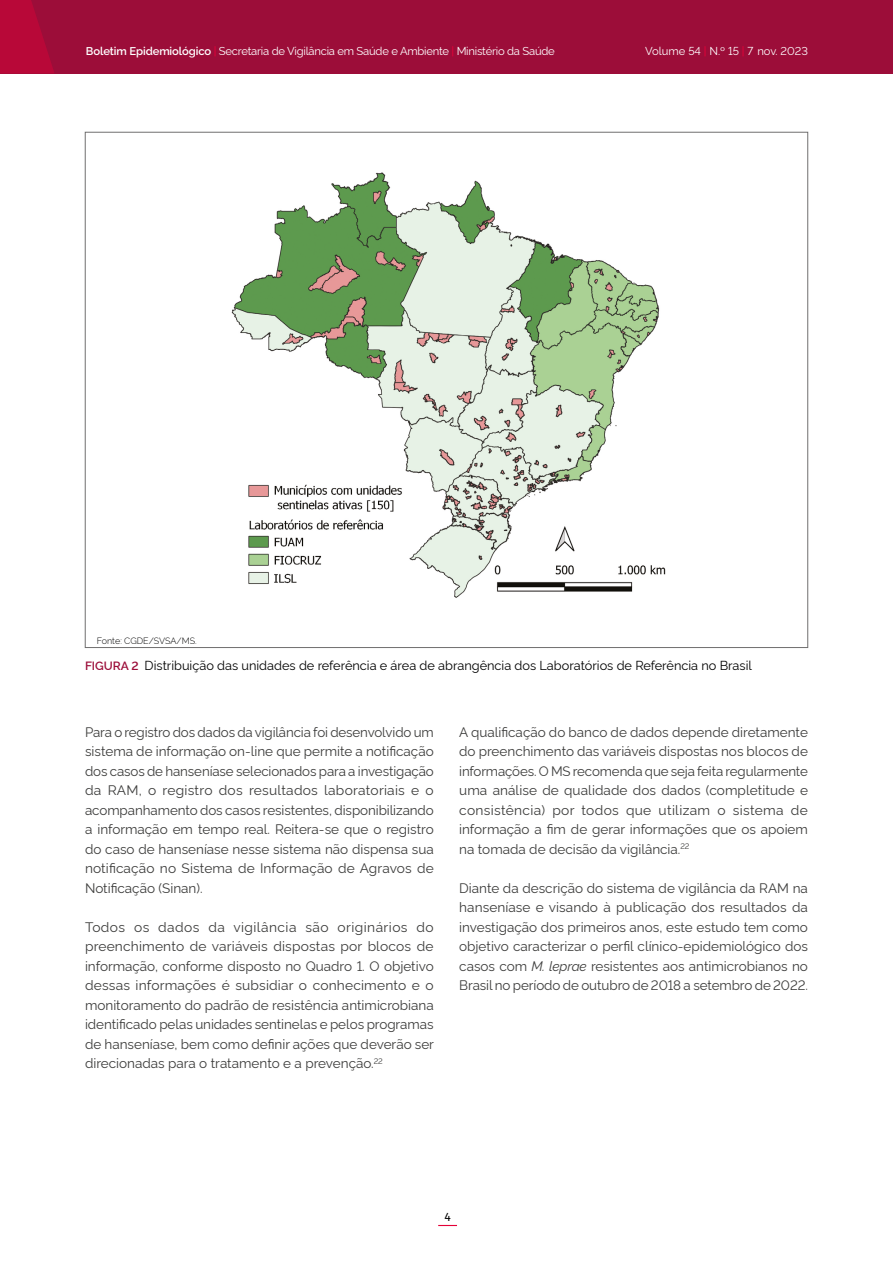
<style>
.page{position:relative;width:893px;height:1263px;background:#fff}
.page>*{position:absolute;margin:0;border:0;box-sizing:border-box;transform-origin:0 0}
.t1{font:13.5px/19.5px "Rawline";color:#3c3c3b;text-align:justify}
.t2{font:12.75px "Rawline";color:#000}
.t3{font:12px "Fira Sans";color:#000}
.t4{font:11.25px "Rawline";letter-spacing:-.02em;color:#fff}
.t5{font:11.25px "Rawline";color:#fff}
.t6{font:300 9px "Rawline";letter-spacing:-.01em;color:#000}
.s1{font-weight:600}
.s2{font-weight:500;color:#e40138}
.s3{font-weight:600;font-size:12px;color:#9c0d39}
.s4{font-style:italic}
</style>
<div class="page">
<div style="left:0;top:0;width:893px;height:74px;background:#9c0d39"></div>
<svg style="left:438px;top:1225px;width:19px;height:1px"></svg>
<svg style="left:0;top:0;width:54px;height:74px"></svg>
<img style="left:231px;top:172px;width:434px;height:426px">
<p class="t4" style="left:86px;top:42px;width:470px"><span class="s1">Boletim Epidemiológico</span> <span class="s2">|</span> Secretaria de Vigilância em Saúde e Ambiente <span class="s2">|</span> Ministério da Saúde</p>
<p class="t5" style="left:645px;top:43px;width:164px">Volume 54 <span class="s2">|</span> N.º 15 <span class="s2">|</span> 7 nov. 2023</p>
<p class="t6" style="left:97px;top:633px;width:101px">Fonte: CGDE/SVSA/MS.</p>
<p class="t2" style="left:85px;top:655px;width:668px"><span class="s3">FIGURA 2</span> Distribuição das unidades de referência e área de abrangência dos Laboratórios de Referência no Brasil</p>
<p class="t1" style="left:85px;top:721px;width:350px">Para o registro dos dados da vigilância foi desenvolvido um sistema de informação on-line que permite a notificação dos casos de hanseníase selecionados para a investigação da RAM, o registro dos resultados laboratoriais e o acompanhamento dos casos resistentes, disponibilizando a informação em tempo real. Reitera-se que o registro do caso de hanseníase nesse sistema não dispensa sua notificação no Sistema de Informação de Agravos de Notificação (Sinan).</p>
<p class="t1" style="left:85px;top:916px;width:350px">Todos os dados da vigilância são originários do preenchimento de variáveis dispostas por blocos de informação, conforme disposto no Quadro 1. O objetivo dessas informações é subsidiar o conhecimento e o monitoramento do padrão de resistência antimicrobiana identificado pelas unidades sentinelas e pelos programas de hanseníase, bem como definir ações que deverão ser direcionadas para o tratamento e a prevenção.<sup>22</sup></p>
<p class="t1" style="left:459px;top:721px;width:350px">A qualificação do banco de dados depende diretamente do preenchimento das variáveis dispostas nos blocos de informações. O MS recomenda que seja feita regularmente uma análise de qualidade dos dados (completitude e consistência) por todos que utilizam o sistema de informação a fim de gerar informações que os apoiem na tomada de decisão da vigilância.<sup>22</sup></p>
<p class="t1" style="left:459px;top:877px;width:350px">Diante da descrição do sistema de vigilância da RAM na hanseníase e visando à publicação dos resultados da investigação dos primeiros anos, este estudo tem como objetivo caracterizar o perfil clínico-epidemiológico dos casos com <span class="s4">M. leprae</span> resistentes aos antimicrobianos no Brasil no período de outubro de 2018 a setembro de 2022.</p>
<p class="t3" style="left:444px;top:1207px;width:8px">4</p>
</div>
